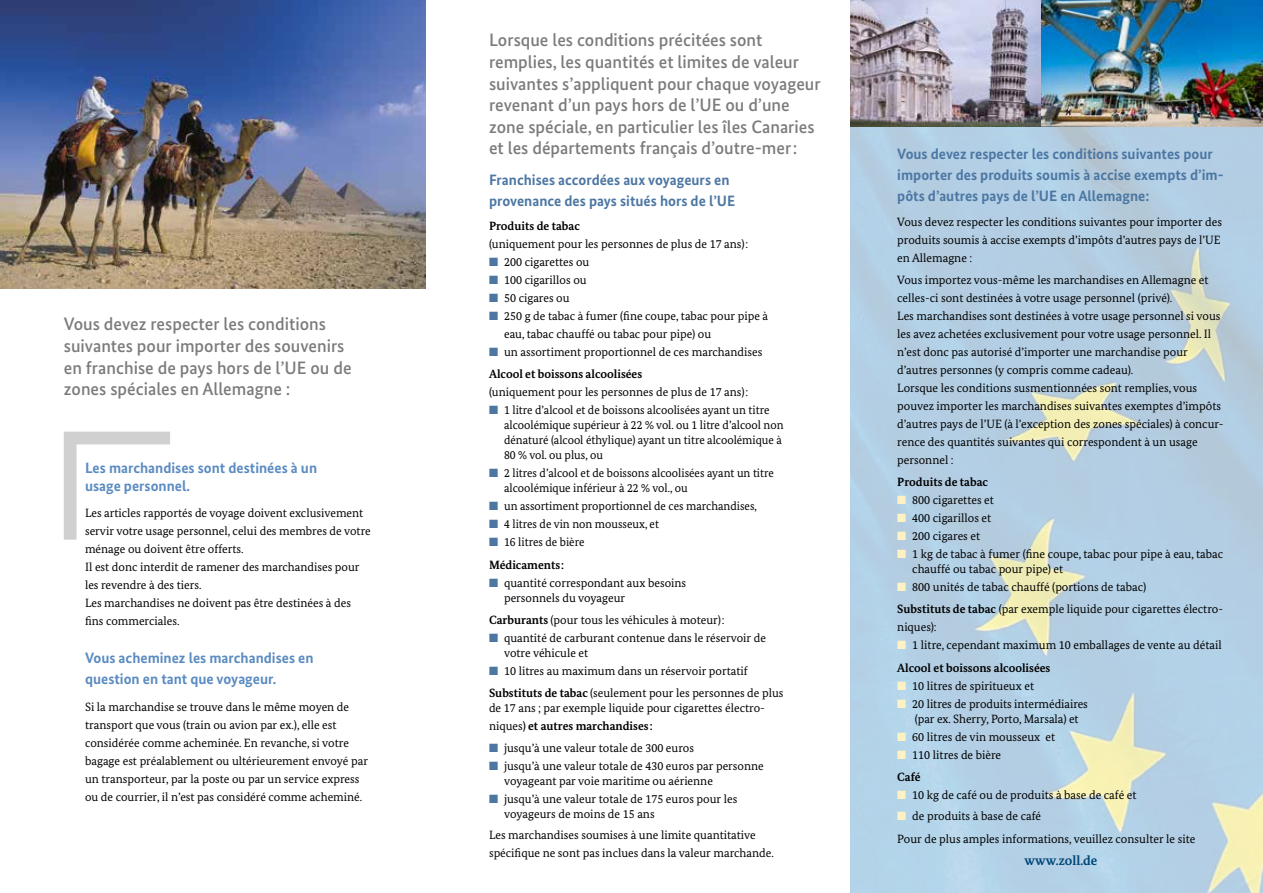
<style>
.page{position:relative;width:1263px;height:893px;background:#fff}
.page>*{position:absolute;margin:0;border:0;box-sizing:border-box;transform-origin:0 0}
.t1{font:500 18px/21.6px "Bundes Sans";color:#7c7b7b}
.t2{font:700 15px/21px "Bundes Sans";color:#4c77a3}
.t3{font:700 15px/18px "Bundes Sans";color:#5b8bc1}
.t4{font:700 13.5px "Bundes Serif";color:#004577}
.t5{font:12px/18px "Bundes Serif";color:#000}
.t6{font:700 12px "Bundes Serif";color:#000}
.s1{color:#4c77a3}
.s2{font-weight:700}
.s3{color:#fef1c3}
</style>
<div class="page">
<img style="left:850px;top:0;width:413px;height:893px">
<img style="left:0;top:0;width:425px;height:288px">
<svg style="left:64px;top:432px;width:106px;height:108px"></svg>
<h1 class="t1" style="left:64px;top:313px;width:289px">Vous devez respecter les conditions suivantes pour importer des souvenirs en franchise de pays hors de l’UE ou de zones spéciales en Allemagne :</h1>
<p class="t3" style="left:85px;top:458px;width:234px">Les marchandises sont destinées à un usage personnel.</p>
<p class="t5" style="left:85px;top:504px;width:287px">Les articles rapportés de voyage doivent exclusivement servir votre usage personnel, celui des membres de votre ménage ou doivent être offerts.<br>Il est donc interdit de ramener des marchandises pour les revendre à des tiers.<br>Les marchandises ne doivent pas être destinées à des fins commerciales.</p>
<p class="t3" style="left:85px;top:647px;width:230px;line-height:21px">Vous acheminez les marchandises en question en tant que voyageur.</p>
<p class="t5" style="left:85px;top:697px;width:284px">Si la marchandise se trouve dans le même moyen de transport que vous (train ou avion par ex.), elle est considérée comme acheminée. En revanche, si votre bagage est préalablement ou ultérieurement envoyé par un transporteur, par la poste ou par un service express ou de courrier, il n’est pas considéré comme acheminé.</p>
<p class="t1" style="left:489px;top:29px;width:333px">Lorsque les conditions précitées sont remplies, les quantités et limites de valeur suivantes s’appliquent pour chaque voyageur revenant d’un pays hors de l’UE ou d’une zone spéciale, en particulier les îles Canaries et les départements français d’outre-mer:</p>
<p class="t2" style="left:489px;top:169px;width:248px">Franchises accordées aux voyageurs en provenance des pays situés hors de l’UE</p>
<p class="t6" style="left:489px;top:219px;width:92px">Produits de tabac</p>
<p class="t5" style="left:489px;top:235px;width:261px">(uniquement pour les personnes de plus de 17 ans):</p>
<p class="t5" style="left:489px;top:253px;width:102px"><span class="s1">■</span> 200 cigarettes ou</p>
<p class="t5" style="left:489px;top:271px;width:99px"><span class="s1">■</span> 100 cigarillos ou</p>
<p class="t5" style="left:489px;top:289px;width:82px"><span class="s1">■</span> 50 cigares ou</p>
<p class="t5" style="left:504px;top:307px;width:266px;text-indent:-15px"><span class="s1">■</span> 250 g de tabac à fumer (fine coupe, tabac pour pipe à eau, tabac chauffé ou tabac pour pipe) ou</p>
<p class="t5" style="left:489px;top:341px;width:275px;line-height:22.2px"><span class="s1">■</span> un assortiment proportionnel de ces marchandises<br><span class="s2">Alcool et boissons alcoolisées</span></p>
<p class="t5" style="left:489px;top:383px;width:261px">(uniquement pour les personnes de plus de 17 ans):</p>
<p class="t5" style="left:504px;top:403px;width:281px;line-height:15px;text-indent:-15px"><span class="s1">■</span> 1 litre d’alcool et de boissons alcoolisées ayant un titre alcoolémique supérieur à 22 % vol. ou 1 litre d’alcool non dénaturé (alcool éthylique) ayant un titre alcoolémique à 80 % vol. ou plus, ou</p>
<p class="t5" style="left:504px;top:466px;width:271px;line-height:15px;text-indent:-15px"><span class="s1">■</span> 2 litres d’alcool et de boissons alcoolisées ayant un titre alcoolémique inférieur à 22 % vol., ou</p>
<p class="t5" style="left:489px;top:497px;width:269px"><span class="s1">■</span> un assortiment proportionnel de ces marchandises,</p>
<p class="t5" style="left:489px;top:515px;width:171px"><span class="s1">■</span> 4 litres de vin non mousseux, et</p>
<p class="t5" style="left:489px;top:531px;width:97px;line-height:22.2px"><span class="s1">■</span> 16 litres de bière<br><span class="s2">Médicaments:</span></p>
<p class="t5" style="left:504px;top:575px;width:184px;line-height:15px;text-indent:-15px"><span class="s1">■</span> quantité correspondant aux besoins personnels du voyageur</p>
<p class="t5" style="left:489px;top:611px;width:237px"><span class="s2">Carburants</span> (pour tous les véhicules à moteur):</p>
<p class="t5" style="left:504px;top:630px;width:263px;line-height:15px;text-indent:-15px"><span class="s1">■</span> quantité de carburant contenue dans le réservoir de votre véhicule et</p>
<p class="t5" style="left:489px;top:659px;width:296px;line-height:22.2px"><span class="s1">■</span> 10 litres au maximum dans un réservoir portatif<br><span class="s2">Substituts de tabac</span> (seulement pour les personnes de plus</p>
<p class="t5" style="left:489px;top:699px;width:277px">de 17 ans ; par exemple liquide pour cigarettes électro&shy;niques<span class="s2">) et autres marchandises:</span></p>
<p class="t5" style="left:489px;top:739px;width:206px"><span class="s1">■</span> jusqu’à une valeur totale de 300 euros</p>
<p class="t5" style="left:504px;top:759px;width:261px;line-height:15px;text-indent:-15px"><span class="s1">■</span> jusqu’à une valeur totale de 430 euros par personne voyageant par voie maritime ou aérienne</p>
<p class="t5" style="left:504px;top:792px;width:235px;line-height:15px;text-indent:-15px"><span class="s1">■</span> jusqu’à une valeur totale de 175 euros pour les voyageurs de moins de 15 ans</p>
<p class="t5" style="left:489px;top:825px;width:286px">Les marchandises soumises à une limite quantitative spécifique ne sont pas inclues dans la valeur marchande.</p>
<p class="t2" style="left:897px;top:143px;width:328px">Vous devez respecter les conditions suivantes pour importer des produits soumis à accise exempts d’im&shy;pôts d’autres pays de l’UE en Allemagne:</p>
<p class="t5" style="left:897px;top:212px;width:326px">Vous devez respecter les conditions suivantes pour importer des produits soumis à accise exempts d’impôts d’autres pays de l’UE en Allemagne :</p>
<p class="t5" style="left:897px;top:271px;width:328px">Vous importez vous-même les marchandises en Allemagne et celles-ci sont destinées à votre usage personnel (privé).<br>Les marchandises sont destinées à votre usage personnel si vous les avez achetées exclusivement pour votre usage personnel. Il n’est donc pas autorisé d’importer une marchandise pour d’autres personnes (y compris comme cadeau).<br>Lorsque les conditions susmentionnées sont remplies, vous pouvez importer les marchandises suivantes exemptes d’impôts d’autres pays de l’UE (à l’exception des zones spéciales) à concur&shy;rence des quantités suivantes qui correspondent à un usage personnel :</p>
<p class="t6" style="left:897px;top:475px;width:92px">Produits de tabac</p>
<p class="t5" style="left:897px;top:491px;width:98px"><span class="s3">■</span> 800 cigarettes et</p>
<p class="t5" style="left:897px;top:509px;width:95px"><span class="s3">■</span> 400 cigarillos et</p>
<p class="t5" style="left:897px;top:527px;width:84px"><span class="s3">■</span> 200 cigares et</p>
<p class="t5" style="left:912px;top:546px;width:312px;line-height:15px;text-indent:-15px"><span class="s3">■</span> 1 kg de tabac à fumer (fine coupe, tabac pour pipe à eau, tabac chauffé ou tabac pour pipe) et</p>
<p class="t5" style="left:897px;top:576px;width:327px;line-height:22.2px"><span class="s3">■</span> 800 unités de tabac chauffé (portions de tabac)<br><span class="s2">Substituts de tabac</span> (par exemple liquide pour cigarettes électro-</p>
<p class="t5" style="left:897px;top:618px;width:41px">niques):</p>
<p class="t5" style="left:897px;top:634px;width:326px;line-height:22.2px"><span class="s3">■</span> 1 litre, cependant maximum 10 emballages de vente au détail<br><span class="s2">Alcool et boissons alcoolisées</span></p>
<p class="t5" style="left:897px;top:676px;width:138px"><span class="s3">■</span> 10 litres de spiritueux et</p>
<p class="t5" style="left:915px;top:696px;width:175px;line-height:15px;text-indent:-18px"><span class="s3">■</span> 20 litres de produits intermédiaires (par ex. Sherry, Porto, Marsala) et</p>
<p class="t5" style="left:897px;top:727px;width:159px"><span class="s3">■</span> 60 litres de vin mousseux et</p>
<p class="t5" style="left:897px;top:743px;width:105px;line-height:22.2px"><span class="s3">■</span> 110 litres de bière<br><span class="s2">Café</span></p>
<p class="t5" style="left:897px;top:786px;width:241px"><span class="s3">■</span> 10 kg de café ou de produits à base de café et</p>
<p class="t5" style="left:897px;top:805px;width:300px;line-height:22.2px"><span class="s3">■</span> de produits à base de café<br>Pour de plus amples informations, veuillez consulter le site</p>
<p class="t4" style="left:1024px;top:852px;width:74px">www.zoll.de</p>
</div>
